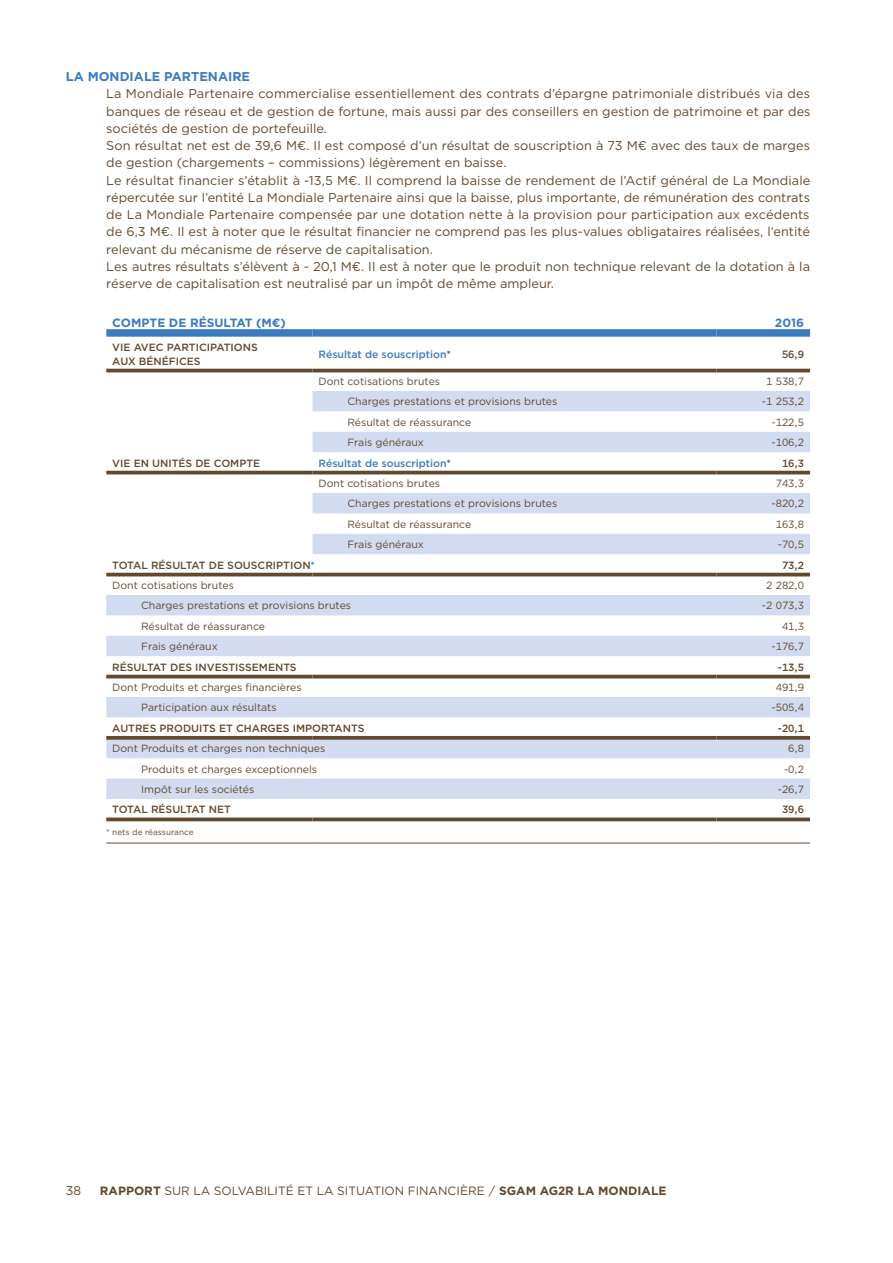
<style>
.page{position:relative;width:893px;height:1263px;background:#fff}
.page>*{position:absolute;margin:0;border:0;box-sizing:border-box;transform-origin:0 0}
.t1{font:12.75px/17.2px "Gotham";color:#62482e}
.t2{font:700 12.75px "Gotham";color:#3b7bbf}
.t3{font:12px "Gotham";color:#62482e}
.t4{font:700 12px "Gotham";color:#3b7bbf}
.t5{font:10.5px "Gotham";color:#62482e}
.t6{font:500 10.5px/13.5px "Gotham";color:#62482e}
.t7{font:500 10.5px "Gotham";color:#3b7bbf}
.t8{font:8.25px "Gotham";color:#62482e}
.s1{color:#62482e}
.s2{color:#3b7bbf}
.s3{font-weight:700}
</style>
<div class="page">
<svg style="left:106px;top:391px;width:704px;height:408px"></svg>
<svg style="left:106px;top:821px;width:704px;height:22px"></svg>
<div style="left:106px;top:329px;width:207px;height:8px;background:#3b7bbf"></div>
<div style="left:313px;top:329px;width:403px;height:8px;background:#3b7bbf"></div>
<div style="left:716px;top:329px;width:94px;height:8px;background:#3b7bbf"></div>
<hr style="left:106px;top:369px;width:207px;height:3px;background:#62482e">
<hr style="left:313px;top:369px;width:403px;height:3px;background:#62482e">
<hr style="left:716px;top:369px;width:94px;height:3px;background:#62482e">
<hr style="left:106px;top:471px;width:207px;height:3px;background:#62482e">
<hr style="left:313px;top:471px;width:403px;height:3px;background:#62482e">
<hr style="left:716px;top:471px;width:94px;height:3px;background:#62482e">
<hr style="left:106px;top:573px;width:207px;height:3px;background:#62482e">
<hr style="left:313px;top:573px;width:403px;height:3px;background:#62482e">
<hr style="left:716px;top:573px;width:94px;height:3px;background:#62482e">
<hr style="left:106px;top:675px;width:207px;height:3px;background:#62482e">
<hr style="left:313px;top:675px;width:403px;height:3px;background:#62482e">
<hr style="left:716px;top:675px;width:94px;height:3px;background:#62482e">
<svg style="left:106px;top:736px;width:207px;height:4px"></svg>
<svg style="left:313px;top:736px;width:403px;height:4px;background:#6a533c"></svg>
<svg style="left:716px;top:736px;width:94px;height:4px"></svg>
<svg style="left:106px;top:817px;width:207px;height:4px"></svg>
<svg style="left:313px;top:817px;width:403px;height:4px;background:#77614a"></svg>
<hr style="left:106px;top:843px;width:207px;height:1px;background:#62482e">
<hr style="left:313px;top:843px;width:403px;height:1px;background:#62482e">
<svg style="left:716px;top:817px;width:94px;height:4px"></svg>
<hr style="left:716px;top:843px;width:94px;height:1px;background:#62482e">
<p class="t2" style="left:66px;top:68px;width:186px">LA MONDIALE PARTENAIRE</p>
<p class="t1" style="left:106px;top:85px;width:706px">La Mondiale Partenaire commercialise essentiellement des contrats d’épargne patrimoniale distribués via des banques de réseau et de gestion de fortune, mais aussi par des conseillers en gestion de patrimoine et par des sociétés de gestion de portefeuille.<br>Son résultat net est de 39,6 M€. Il est composé d’un résultat de souscription à 73 M€ avec des taux de marges de gestion (chargements – commissions) légèrement en baisse.<br>Le résultat financier s’établit à -13,5 M€. Il comprend la baisse de rendement de l’Actif général de La Mondiale répercutée sur l’entité La Mondiale Partenaire ainsi que la baisse, plus importante, de rémunération des contrats de La Mondiale Partenaire compensée par une dotation nette à la provision pour participation aux excédents de 6,3 M€. Il est à noter que le résultat financier ne comprend pas les plus-values obligataires réalisées, l’entité relevant du mécanisme de réserve de capitalisation.<br>Les autres résultats s’élèvent à - 20,1 M€. Il est à noter que le produit non technique relevant de la dotation à la réserve de capitalisation est neutralisé par un impôt de même ampleur.</p>
<p class="t4" style="left:112px;top:315px;width:175px">COMPTE DE RÉSULTAT (M€)</p>
<p class="t4" style="left:775px;top:315px;width:31px">2016</p>
<p class="t6" style="left:112px;top:340px;width:147px">VIE AVEC PARTICIPATIONS<br>AUX BÉNÉFICES</p>
<p class="t7" style="left:319px;top:347px;width:134px">Résultat de souscription<span class="s1">*</span></p>
<p class="t6" style="left:782px;top:347px;width:24px">56,9</p>
<p class="t5" style="left:319px;top:374px;width:123px">Dont cotisations brutes</p>
<p class="t5" style="left:766px;top:374px;width:39px">1 538,7</p>
<p class="t5" style="left:347px;top:395px;width:212px">Charges prestations et provisions brutes</p>
<p class="t5" style="left:762px;top:395px;width:44px">-1 253,2</p>
<p class="t5" style="left:347px;top:415px;width:125px">Résultat de réassurance</p>
<p class="t5" style="left:771px;top:415px;width:34px">-122,5</p>
<p class="t5" style="left:347px;top:436px;width:78px">Frais généraux</p>
<p class="t5" style="left:771px;top:436px;width:34px">-106,2</p>
<p class="t6" style="left:112px;top:456px;width:149px">VIE EN UNITÉS DE COMPTE</p>
<p class="t7" style="left:319px;top:456px;width:134px">Résultat de souscription<span class="s1">*</span></p>
<p class="t6" style="left:782px;top:456px;width:24px">16,3</p>
<p class="t5" style="left:319px;top:477px;width:123px">Dont cotisations brutes</p>
<p class="t5" style="left:776px;top:477px;width:30px">743,3</p>
<p class="t5" style="left:347px;top:497px;width:212px">Charges prestations et provisions brutes</p>
<p class="t5" style="left:771px;top:497px;width:34px">-820,2</p>
<p class="t5" style="left:347px;top:517px;width:125px">Résultat de réassurance</p>
<p class="t5" style="left:776px;top:517px;width:30px">163,8</p>
<p class="t5" style="left:347px;top:538px;width:78px">Frais généraux</p>
<p class="t5" style="left:778px;top:538px;width:28px">-70,5</p>
<p class="t6" style="left:112px;top:558px;width:204px">TOTAL RÉSULTAT DE SOUSCRIPTION<span class="s2">*</span></p>
<p class="t6" style="left:782px;top:558px;width:24px">73,2</p>
<p class="t5" style="left:112px;top:579px;width:123px">Dont cotisations brutes</p>
<p class="t5" style="left:766px;top:579px;width:39px">2 282,0</p>
<p class="t5" style="left:141px;top:599px;width:212px">Charges prestations et provisions brutes</p>
<p class="t5" style="left:762px;top:599px;width:44px">-2 073,3</p>
<p class="t5" style="left:141px;top:619px;width:125px">Résultat de réassurance</p>
<p class="t5" style="left:782px;top:619px;width:24px">41,3</p>
<p class="t5" style="left:141px;top:640px;width:78px">Frais généraux</p>
<p class="t5" style="left:771px;top:640px;width:34px">-176,7</p>
<p class="t6" style="left:112px;top:660px;width:186px">RÉSULTAT DES INVESTISSEMENTS</p>
<p class="t6" style="left:778px;top:660px;width:28px">-13,5</p>
<p class="t5" style="left:112px;top:681px;width:191px">Dont Produits et charges financières</p>
<p class="t5" style="left:776px;top:681px;width:30px">491,9</p>
<p class="t5" style="left:141px;top:701px;width:137px">Participation aux résultats</p>
<p class="t5" style="left:771px;top:701px;width:34px">-505,4</p>
<p class="t6" style="left:112px;top:721px;width:254px">AUTRES PRODUITS ET CHARGES IMPORTANTS</p>
<p class="t6" style="left:778px;top:721px;width:28px">-20,1</p>
<p class="t5" style="left:112px;top:742px;width:214px">Dont Produits et charges non techniques</p>
<p class="t5" style="left:788px;top:742px;width:17px">6,8</p>
<p class="t5" style="left:141px;top:762px;width:177px">Produits et charges exceptionnels</p>
<p class="t5" style="left:784px;top:762px;width:22px">-0,2</p>
<p class="t5" style="left:141px;top:783px;width:115px">Impôt sur les sociétés</p>
<p class="t5" style="left:778px;top:783px;width:28px">-26,7</p>
<p class="t6" style="left:112px;top:803px;width:120px">TOTAL RÉSULTAT NET</p>
<p class="t6" style="left:782px;top:803px;width:24px">39,6</p>
<p class="t8" style="left:106px;top:826px;width:89px">* nets de réassurance</p>
<p class="t1" style="left:66px;top:1181px;width:17px">38</p>
<p class="t3" style="left:100px;top:1183px;width:568px"><span class="s3">RAPPORT</span> SUR LA SOLVABILITÉ ET LA SITUATION FINANCIÈRE / <span class="s3">SGAM AG2R LA MONDIALE</span></p>
</div>
